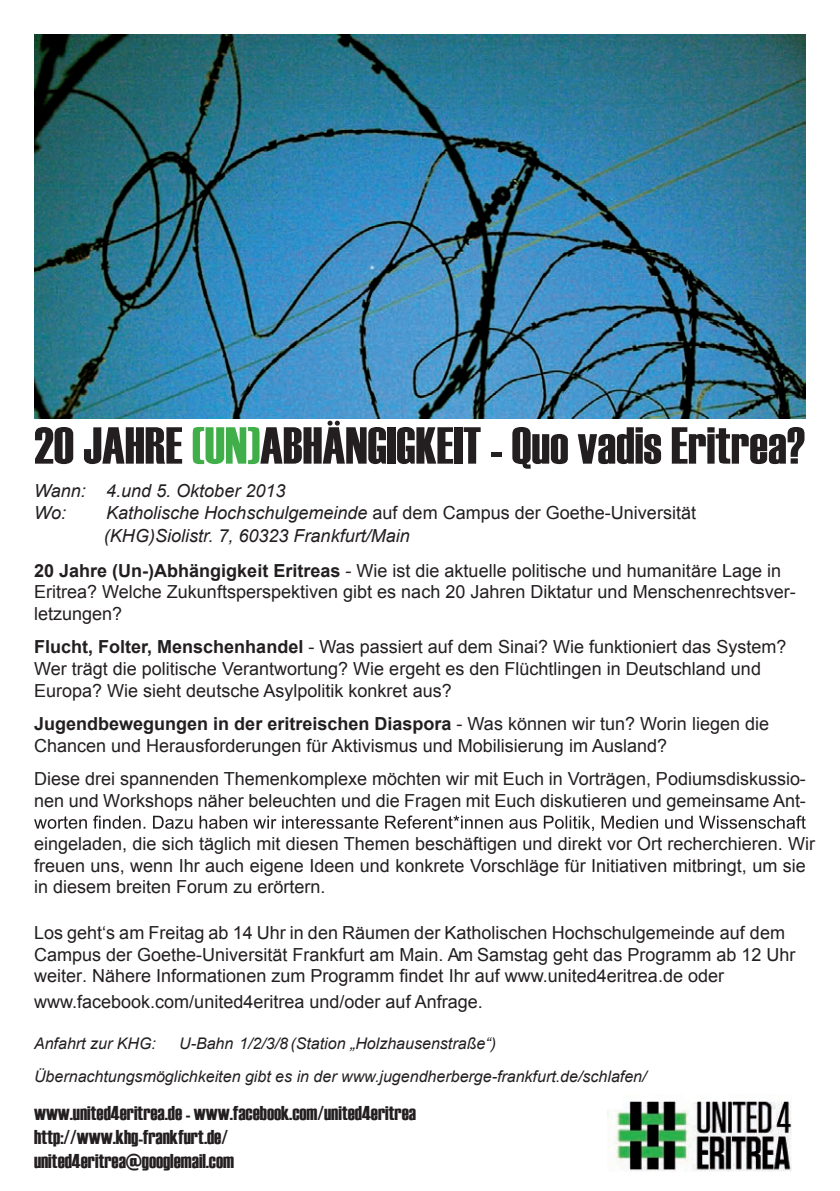
<style>
.page{position:relative;width:840px;height:1191px;background:#fff}
.page>*{position:absolute;margin:0;border:0;box-sizing:border-box;transform-origin:0 0}
.t1{font:52px "Haettenschweiler";color:#231f20}
.t2{font:20px/24px "Haettenschweiler";color:#231f20}
.t3{font:18px/21.6px "Arial";color:#231f20}
.t4{font:italic 18px/21.6px "Arial";color:#231f20}
.t5{font:italic 16px/32.8px "Arial";color:#231f20;text-align:center}
.s1{color:#40ae49}
.s2{font-style:normal}
.s3{font-weight:700}
</style>
<div class="page">
<img style="left:34px;top:34px;width:771px;height:384px">
<img style="left:607px;top:1101px;width:185px;height:71px">
<svg style="left:34px;top:815px;width:771px;height:16px"></svg>
<h1 class="t1" style="left:34px;top:416px;width:772px">20 JAHRE <span class="s1">(UN)</span>ABHÄNGIGKEIT - Quo vadis Eritrea?</h1>
<p class="t4" style="left:34px;top:480px;width:253px">Wann: 4.und 5. Oktober 2013<br>Wo:</p>
<p class="t4" style="left:104px;top:501px;width:593px;line-height:23px">Katholische Hochschulgemeinde <span class="s2">auf dem Campus der Goethe-Universität </span>(KHG)Siolistr. 7, 60323 Frankfurt/Main</p>
<p class="t3" style="left:34px;top:559px;width:763px"><span class="s3">20 Jahre (Un-)Abhängigkeit Eritreas</span> - Wie ist die aktuelle politische und humanitäre Lage in<br>Eritrea? Welche Zukunftsperspektiven gibt es nach 20 Jahren Diktatur und Menschenrechtsver&shy;letzungen?</p>
<p class="t3" style="left:34px;top:636px;width:753px"><span class="s3">Flucht, Folter, Menschenhandel</span> - Was passiert auf dem Sinai? Wie funktioniert das System?<br>Wer trägt die politische Verantwortung? Wie ergeht es den Flüchtlingen in Deutschland und<br>Europa? Wie sieht deutsche Asylpolitik konkret aus?</p>
<p class="t3" style="left:34px;top:713px;width:736px"><span class="s3">Jugendbewegungen in der eritreischen Diaspora</span> - Was können wir tun? Worin liegen die<br>Chancen und Herausforderungen für Aktivismus und Mobilisierung im Ausland?</p>
<p class="t3" style="left:34px;top:768px;width:773px">Diese drei spannenden Themenkomplexe möchten wir mit Euch in Vorträgen, Podiumsdiskussio&shy;nen und Workshops näher beleuchten und die Fragen mit Euch diskutieren und gemeinsame Ant-</p>
<p class="t3" style="left:34px;top:833px;width:782px">eingeladen, die sich täglich mit diesen Themen beschäftigen und direkt vor Ort recherchieren. Wir freuen uns, wenn Ihr auch eigene Ideen und konkrete Vorschläge für Initiativen mitbringt, um sie in diesem breiten Forum zu erörtern.</p>
<p class="t3" style="left:34px;top:922px;width:762px">Los geht‘s am Freitag ab 14 Uhr in den Räumen der Katholischen Hochschulgemeinde auf dem<br>Campus der Goethe-Universität Frankfurt am Main. Am Samstag geht das Programm ab 12 Uhr weiter. Nähere Informationen zum Programm findet Ihr auf www.united4eritrea.de oder</p>
<p class="t3" style="left:34px;top:991px;width:450px">www.facebook.com/united4eritrea und/oder auf Anfrage.</p>
<p class="t5" style="left:34px;top:1027px;width:123px">Anfahrt zur KHG:</p>
<p class="t5" style="left:34px;top:1027px;width:613px">U-Bahn 1/2/3/8(Station „Holzhausenstraße“)<br>Übernachtungsmöglichkeiten gibt es in der www.jugendherberge-frankfurt.de/schlafen/</p>
<p class="t2" style="left:34px;top:1100px;width:383px">www.united4eritrea.de - www.facebook.com/united4eritrea http://www.khg-frankfurt.de/ united4eritrea@googlemail.com</p>
</div>
